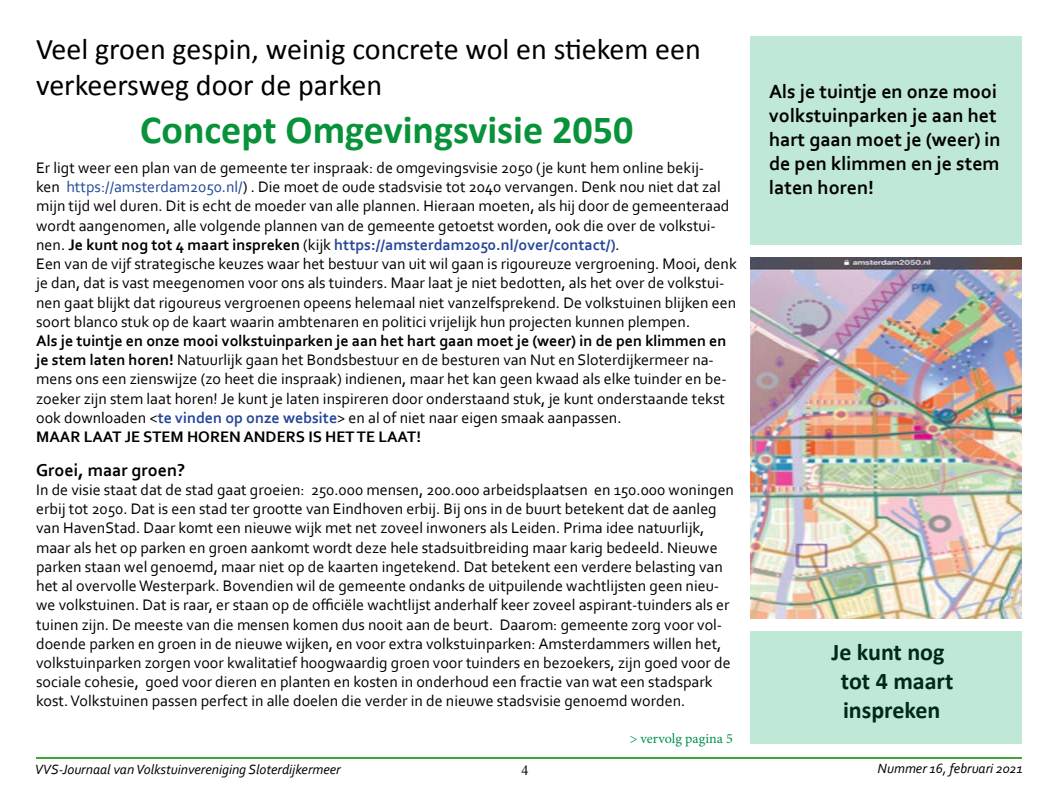
<style>
.page{position:relative;width:1058px;height:794px;background:#fff}
.page>*{position:absolute;margin:0;border:0;box-sizing:border-box;transform-origin:0 0}
.t1{font:700 40px "Calibri";color:#089239}
.t2{font:30px/36px "Calibri";color:#000}
.t3{font:700 24px/28.8px "Calibri";color:#000;text-align:center}
.t4{font:700 20px/24px "Corbel";color:#000}
.t5{font:700 18px "Corbel";color:#000}
.t6{font:16px/19.2px "Corbel";color:#000}
.t7{font:italic 14px "Corbel";color:#000}
.t8{font:14px "Minion Pro";color:#02904b}
.t9{font:14px "Times New Roman";color:#000}
.s1{color:#20499a}
.s2{font-weight:700}
.s3{font-weight:700;color:#2a4899}
.s4{font-weight:700;color:#284798}
</style>
<div class="page">
<hr style="left:36px;top:757px;width:985px;height:2px;background:#3fa535">
<div style="left:750px;top:36px;width:271px;height:209px;background:#c0e8d6"></div>
<img style="left:750px;top:257px;width:271px;height:361px">
<div style="left:750px;top:631px;width:271px;height:113px;background:#c0e8d6"></div>
<h2 class="t2" style="left:36px;top:31px;width:666px">Veel groen gespin, weinig concrete wol en stiekem een verkeersweg door de parken</h2>
<h1 class="t1" style="left:140px;top:104px;width:494px">Concept Omgevingsvisie 2050</h1>
<p class="t6" style="left:36px;top:158px;width:702px">Er ligt weer een plan van de gemeente ter inspraak: de omgevingsvisie 2050 (je kunt hem online bekij-<br>ken <span class="s1">https://amsterdam2050.nl/</span>) . Die moet de oude stadsvisie tot 2040 vervangen. Denk nou niet dat zal mijn tijd wel duren. Dit is echt de moeder van alle plannen. Hieraan moeten, als hij door de gemeenteraad wordt aangenomen, alle volgende plannen van de gemeente getoetst worden, ook die over de volkstui&shy;nen. <span class="s2">Je kunt nog tot 4 maart inspreken</span> (kijk <span class="s3">https://amsterdam2050.nl/over/contact/)</span>.<br>Een van de vijf strategische keuzes waar het bestuur van uit wil gaan is rigoureuze vergroening. Mooi, denk je dan, dat is vast meegenomen voor ons als tuinders. Maar laat je niet bedotten, als het over de volkstui&shy;nen gaat blijkt dat rigoureus vergroenen opeens helemaal niet vanzelfsprekend. De volkstuinen blijken een soort blanco stuk op de kaart waarin ambtenaren en politici vrijelijk hun projecten kunnen plempen.</p>
<p class="t6" style="left:36px;top:330px;width:692px"><span class="s2">Als je tuintje en onze mooi volkstuinparken je aan het hart gaan moet je (weer) in de pen klimmen en je stem laten horen!</span> Natuurlijk gaan het Bondsbestuur en de besturen van Nut en Sloterdijkermeer na&shy;mens ons een zienswijze (zo heet die inspraak) indienen, maar het kan geen kwaad als elke tuinder en be&shy;zoeker zijn stem laat horen! Je kunt je laten inspireren door onderstaand stuk, je kunt onderstaande tekst ook downloaden &lt;<span class="s4">te vinden op onze website</span>&gt; en al of niet naar eigen smaak aanpassen.<br><span class="s2">MAAR LAAT JE STEM HOREN ANDERS IS HET TE LAAT!</span></p>
<p class="t5" style="left:36px;top:459px;width:150px">Groei, maar groen?</p>
<p class="t6" style="left:36px;top:480px;width:699px">In de visie staat dat de stad gaat groeien: 250.000 mensen, 200.000 arbeidsplaatsen en 150.000 woningen erbij tot 2050. Dat is een stad ter grootte van Eindhoven erbij. Bij ons in de buurt betekent dat de aanleg van HavenStad. Daar komt een nieuwe wijk met net zoveel inwoners als Leiden. Prima idee natuurlijk, maar als het op parken en groen aankomt wordt deze hele stadsuitbreiding maar karig bedeeld. Nieuwe parken staan wel genoemd, maar niet op de kaarten ingetekend. Dat betekent een verdere belasting van het al overvolle Westerpark. Bovendien wil de gemeente ondanks de uitpuilende wachtlijsten geen nieu&shy;we volkstuinen. Dat is raar, er staan op de officiële wachtlijst anderhalf keer zoveel aspirant-tuinders als er tuinen zijn. De meeste van die mensen komen dus nooit aan de beurt. Daarom: gemeente zorg voor vol&shy;doende parken en groen in de nieuwe wijken, en voor extra volkstuinparken: Amsterdammers willen het, volkstuinparken zorgen voor kwalitatief hoogwaardig groen voor tuinders en bezoekers, zijn goed voor de sociale cohesie, goed voor dieren en planten en kosten in onderhoud een fractie van wat een stadspark kost. Volkstuinen passen perfect in alle doelen die verder in de nieuwe stadsvisie genoemd worden.</p>
<p class="t8" style="left:629px;top:729px;width:105px">&gt; vervolg pagina 5</p>
<p class="t4" style="left:769px;top:79px;width:233px">Als je tuintje en onze mooi volkstuinparken je aan het hart gaan moet je (weer) in de pen klimmen en je stem laten horen!</p>
<h3 class="t3" style="left:831px;top:637px;width:123px">Je kunt nog tot 4 maart inspreken</h3>
<p class="t7" style="left:35px;top:760px;width:307px">VVS-Journaal van Volkstuinvereniging Sloterdijkermeer</p>
<p class="t7" style="left:877px;top:759px;width:147px">Nummer 16, februari 2021</p>
<p class="t9" style="left:521px;top:761px;width:8px">4</p>
</div>
